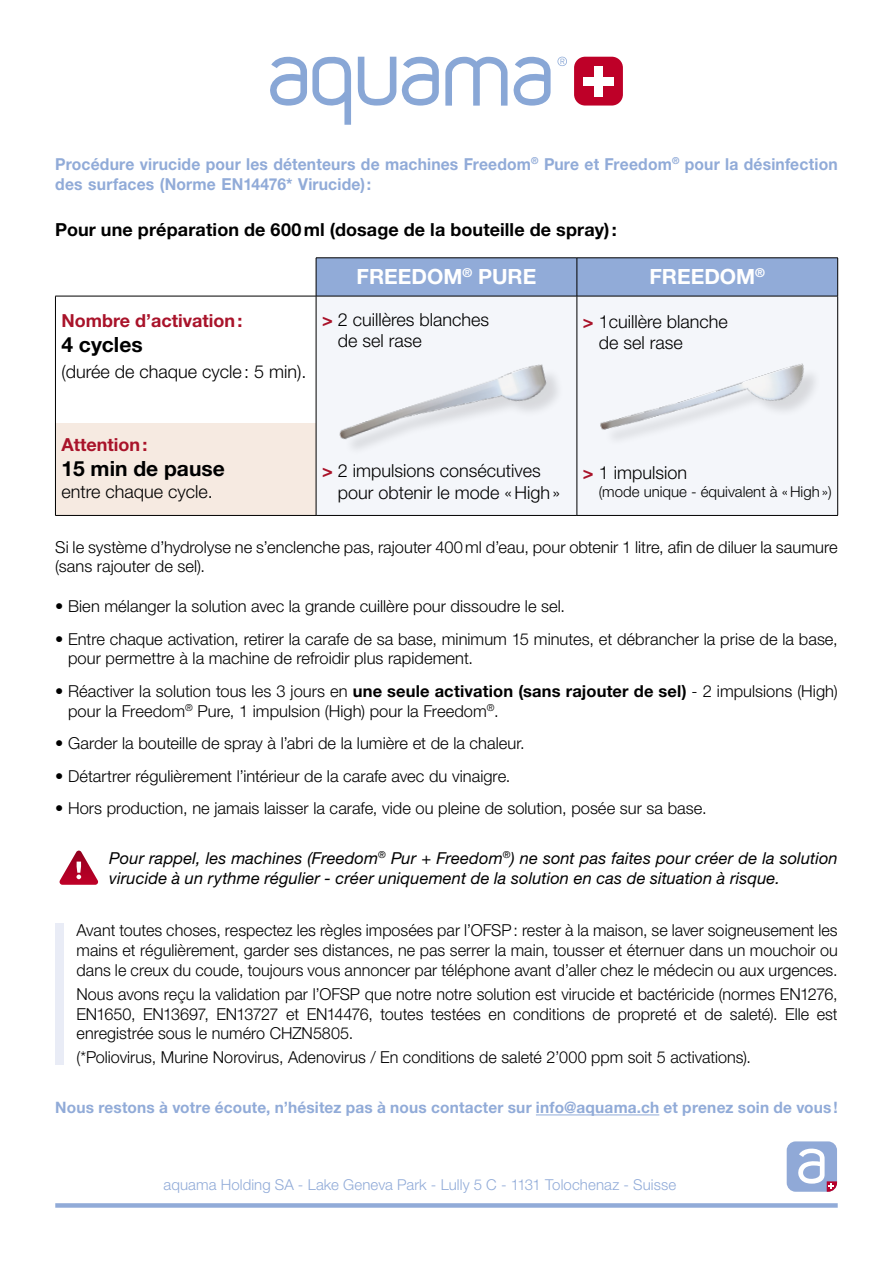
<style>
.page{position:relative;width:893px;height:1263px;background:#fff}
.page>*{position:absolute;margin:0;border:0;box-sizing:border-box;transform-origin:0 0}
.t1{font:700 21px "Helvetica Neue LT Std";color:#fff}
.t2{font:700 21px "Helvetica Neue LT Std";color:#000}
.t3{font:300 18px/21.6px "Helvetica Neue LT Std";color:#000}
.t4{font:700 18px "Helvetica Neue LT Std";letter-spacing:.005em;color:#000}
.t5{font:700 18px "Helvetica Neue LT Std";color:#a9132a}
.t6{font:300 16.5px/19.8px "Helvetica Neue LT Std";color:#000}
.t7{font:italic 16.5px/19.8px "Helvetica Neue LT Std";letter-spacing:.005em;color:#000}
.t8{font:700 16.5px/19.8px "Helvetica Neue LT Std";letter-spacing:.01em;color:#91abd8;scale:.95 1}
.t9{font:700 15.75px "Helvetica Neue LT Std";letter-spacing:.01em;color:#91abd8}
.t10{font:300 15px "Helvetica Neue LT Std";letter-spacing:.005em;color:#91abd8}
.t11{font:300 15px "Helvetica Neue LT Std";color:#000}
.s1{font-weight:700;color:#a9132a}
.s2{font-weight:700}
</style>
<div class="page">
<div style="left:55px;top:423px;width:261px;height:92px;background:#f6eae1"></div>
<div style="left:55px;top:1203px;width:783px;height:5px;background:#91abd8"></div>
<div style="left:574px;top:57px;width:49px;height:49px;background:#be0028;border-radius:11px"></div>
<div style="left:594px;top:66px;width:9px;height:30px;background:#fff"></div>
<div style="left:583px;top:77px;width:31px;height:9px;background:#fff"></div>
<svg style="left:270px;top:57px;width:81px;height:68px"></svg>
<svg style="left:358px;top:57px;width:81px;height:49px"></svg>
<svg style="left:445px;top:57px;width:106px;height:49px"></svg>
<svg style="left:557px;top:57px;width:10px;height:9px"></svg>
<div style="left:787px;top:1141px;width:50px;height:51px;background:#90a9d7;border-radius:9px"></div>
<svg style="left:798px;top:1148px;width:39px;height:44px"></svg>
<div style="left:317px;top:259px;width:520px;height:37px;background:#91abd8"></div>
<div style="left:317px;top:297px;width:520px;height:218px;background:#f4f6fa"></div>
<hr style="left:316px;top:258px;width:261px;height:1px;background:#000">
<hr style="left:577px;top:258px;width:261px;height:1px;background:#000">
<hr style="left:577px;top:258px;width:1px;height:38px;background:#000">
<hr style="left:837px;top:258px;width:1px;height:38px;background:#000">
<hr style="left:55px;top:296px;width:1px;height:219px;background:#000">
<hr style="left:316px;top:296px;width:261px;height:1px;background:#000">
<hr style="left:316px;top:296px;width:1px;height:219px;background:#000">
<hr style="left:577px;top:296px;width:261px;height:1px;background:#000">
<hr style="left:577px;top:296px;width:1px;height:219px;background:#000">
<hr style="left:837px;top:296px;width:1px;height:219px;background:#000">
<hr style="left:55px;top:515px;width:261px;height:1px;background:#000">
<hr style="left:316px;top:515px;width:261px;height:1px;background:#000">
<hr style="left:577px;top:515px;width:261px;height:1px;background:#000">
<hr style="left:316px;top:258px;width:1px;height:38px;background:#000">
<hr style="left:55px;top:296px;width:261px;height:1px;background:#000">
<hr style="left:536px;top:1114px;width:123px;height:1px;background:#91abd8">
<svg style="left:59px;top:850px;width:40px;height:35px"></svg>
<img style="left:326px;top:333px;width:252px;height:147px">
<img style="left:589px;top:333px;width:250px;height:147px">
<div style="left:55px;top:923px;width:9px;height:142px;background:#e9ecf6"></div>
<p class="t8" style="left:55px;top:154px;width:825px">Procédure virucide pour les détenteurs de machines Freedom<sup>®</sup> Pure et Freedom<sup>®</sup> pour la désinfection des surfaces (Norme EN14476* Virucide):</p>
<p class="t4" style="left:55px;top:219px;width:563px">Pour une préparation de 600ml (dosage de la bouteille de spray):</p>
<p class="t5" style="left:61px;top:309px;width:182px">Nombre d’activation:</p>
<p class="t2" style="left:61px;top:331px;width:83px">4 cycles</p>
<p class="t3" style="left:61px;top:360px;width:247px">(durée de chaque cycle: 5 min).</p>
<p class="t1" style="left:357px;top:264px;width:181px">FREEDOM<sup>®</sup> PURE</p>
<p class="t1" style="left:649px;top:264px;width:117px">FREEDOM<sup>®</sup></p>
<p class="t3" style="left:338px;top:308px;width:153px;text-indent:-16px"><span class="s1">&gt;</span> 2 cuillères blanches de sel rase</p>
<p class="t3" style="left:599px;top:310px;width:131px;text-indent:-16px"><span class="s1">&gt;</span> 1cuillère blanche de sel rase</p>
<p class="t5" style="left:61px;top:433px;width:87px">Attention:</p>
<p class="t2" style="left:61px;top:456px;width:165px">15 min de pause</p>
<p class="t3" style="left:61px;top:480px;width:153px">entre chaque cycle.</p>
<p class="t3" style="left:338px;top:459px;width:224px;text-indent:-16px"><span class="s1">&gt;</span> 2 impulsions consécutives pour obtenir le mode «High»</p>
<p class="t3" style="left:583px;top:461px;width:106px"><span class="s1">&gt;</span> 1 impulsion</p>
<p class="t11" style="left:599px;top:482px;width:234px">(mode unique - équivalent à «High»)</p>
<p class="t6" style="left:55px;top:536px;width:784px">Si le système d’hydrolyse ne s’enclenche pas, rajouter 400ml d’eau, pour obtenir 1 litre, afin de diluer la saumure (sans rajouter de sel).</p>
<p class="t6" style="left:55px;top:596px;width:511px">• Bien mélanger la solution avec la grande cuillère pour dissoudre le sel.</p>
<p class="t6" style="left:68px;top:628px;width:771px;text-indent:-13px">• Entre chaque activation, retirer la carafe de sa base, minimum 15 minutes, et débrancher la prise de la base, pour permettre à la machine de refroidir plus rapidement.</p>
<p class="t6" style="left:68px;top:681px;width:771px;text-indent:-13px">• Réactiver la solution tous les 3 jours en <span class="s2">une seule activation (sans rajouter de sel)</span> - 2 impulsions (High) pour la Freedom<sup>®</sup> Pure, 1 impulsion (High) pour la Freedom<sup>®</sup>.</p>
<p class="t6" style="left:55px;top:733px;width:471px">• Garder la bouteille de spray à l’abri de la lumière et de la chaleur.</p>
<p class="t6" style="left:55px;top:766px;width:457px">• Détartrer régulièrement l’intérieur de la carafe avec du vinaigre.</p>
<p class="t6" style="left:55px;top:798px;width:653px">• Hors production, ne jamais laisser la carafe, vide ou pleine de solution, posée sur sa base.</p>
<p class="t7" style="left:109px;top:848px;width:730px">Pour rappel, les machines (Freedom<sup>®</sup> Pur + Freedom<sup>®</sup>) ne sont pas faites pour créer de la solution virucide à un rythme régulier - créer uniquement de la solution en cas de situation à risque.</p>
<p class="t6" style="left:77px;top:920px;width:763px;text-align:justify">Avant toutes choses, respectez les règles imposées par l’OFSP: rester à la maison, se laver soigneusement les mains et régulièrement, garder ses distances, ne pas serrer la main, tousser et éternuer dans un mouchoir ou dans le creux du coude, toujours vous annoncer par téléphone avant d’aller chez le médecin ou aux urgences.</p>
<p class="t6" style="left:77px;top:984px;width:763px;text-align:justify">Nous avons reçu la validation par l’OFSP que notre notre solution est virucide et bactéricide (normes EN1276, EN1650, EN13697, EN13727 et EN14476, toutes testées en conditions de propreté et de saleté). Elle est enregistrée sous le numéro CHZN5805.</p>
<p class="t6" style="left:77px;top:1047px;width:676px">(*Poliovirus, Murine Norovirus, Adenovirus / En conditions de saleté 2’000 ppm soit 5 activations).</p>
<p class="t9" style="left:55px;top:1098px;width:784px">Nous restons à votre écoute, n’hésitez pas à nous contacter sur info@aquama.ch et prenez soin de vous!</p>
<p class="t10" style="left:164px;top:1175px;width:514px">aquama Holding SA - Lake Geneva Park - Lully 5 C - 1131 Tolochenaz - Suisse</p>
</div>
